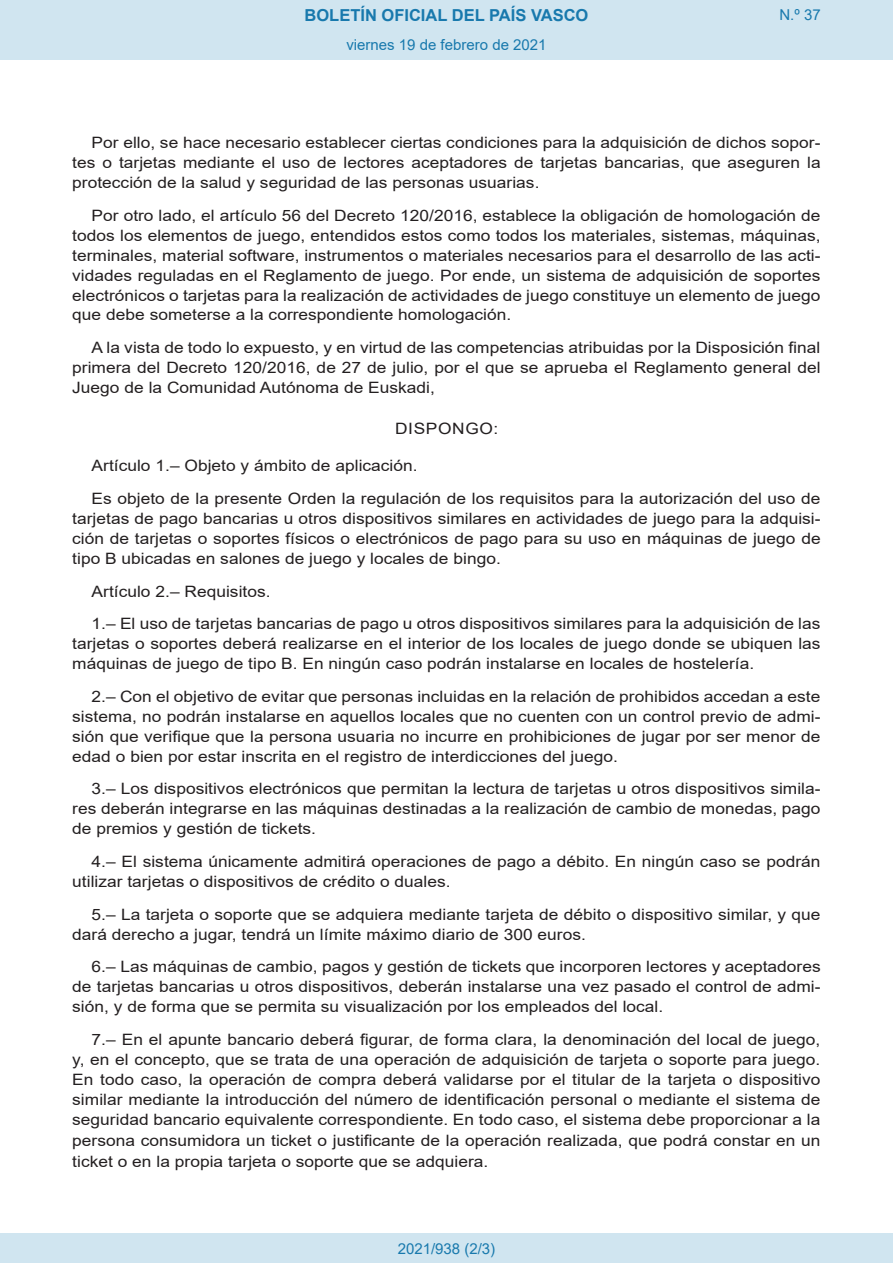
<style>
.page{position:relative;width:893px;height:1263px;background:#fff}
.page>*{position:absolute;margin:0;border:0;box-sizing:border-box;transform-origin:0 0}
.t1{font:700 16.5px "Arial";color:#1879ad}
.BOPVDetalle{font:15.6px/20px "Arial";color:#231f20;text-align:justify;scale:1.11 1}
.BOPVClave{font:15.6px "Arial";letter-spacing:.035em;color:#231f20;scale:1.11 1}
.Paginacion_Centro{font:15px "Arial";color:#1879ad}
</style>
<div class="page">
<div style="left:0;top:0;width:893px;height:60px;background:#d0e5f0"></div>
<div style="left:0;top:1233px;width:893px;height:30px;background:#d0e5f0"></div>
<p class="t1" style="left:305px;top:3px;width:285px">BOLETÍN OFICIAL DEL PAÍS VASCO</p>
<p class="Paginacion_Centro" style="left:346px;top:35px;width:202px">viernes 19 de febrero de 2021</p>
<p class="Paginacion_Centro" style="left:779px;top:5px;width:43px">N.º 37</p>
<p class="BOPVDetalle" style="left:72px;top:133px;width:676px;text-indent:19px">Por ello, se hace necesario establecer ciertas condiciones para la adquisición de dichos sopor&shy;tes o tarjetas mediante el uso de lectores aceptadores de tarjetas bancarias, que aseguren la protección de la salud y seguridad de las personas usuarias.</p>
<p class="BOPVDetalle" style="left:72px;top:205px;width:676px;text-indent:19px">Por otro lado, el artículo 56 del Decreto 120/2016, establece la obligación de homologación de todos los elementos de juego, entendidos estos como todos los materiales, sistemas, máquinas, terminales, material software, instrumentos o materiales necesarios para el desarrollo de las acti&shy;vidades reguladas en el Reglamento de juego. Por ende, un sistema de adquisición de soportes electrónicos o tarjetas para la realización de actividades de juego constituye un elemento de juego que debe someterse a la correspondiente homologación.</p>
<p class="BOPVDetalle" style="left:72px;top:338px;width:676px;text-indent:19px">A la vista de todo lo expuesto, y en virtud de las competencias atribuidas por la Disposición final primera del Decreto 120/2016, de 27 de julio, por el que se aprueba el Reglamento general del Juego de la Comunidad Autónoma de Euskadi,</p>
<p class="BOPVClave" style="left:395px;top:418px;width:94px">DISPONGO:</p>
<p class="BOPVDetalle" style="left:92px;top:456px;width:295px">Artículo 1.– Objeto y ámbito de aplicación.</p>
<p class="BOPVDetalle" style="left:72px;top:488px;width:676px;text-indent:19px">Es objeto de la presente Orden la regulación de los requisitos para la autorización del uso de tarjetas de pago bancarias u otros dispositivos similares en actividades de juego para la adquisi&shy;ción de tarjetas o soportes físicos o electrónicos de pago para su uso en máquinas de juego de tipo B ubicadas en salones de juego y locales de bingo.</p>
<p class="BOPVDetalle" style="left:92px;top:581px;width:163px">Artículo 2.– Requisitos.</p>
<p class="BOPVDetalle" style="left:72px;top:614px;width:676px;text-indent:19px">1.– El uso de tarjetas bancarias de pago u otros dispositivos similares para la adquisición de las tarjetas o soportes deberá realizarse en el interior de los locales de juego donde se ubiquen las máquinas de juego de tipo B. En ningún caso podrán instalarse en locales de hostelería.</p>
<p class="BOPVDetalle" style="left:72px;top:686px;width:676px;text-indent:19px">2.– Con el objetivo de evitar que personas incluidas en la relación de prohibidos accedan a este sistema, no podrán instalarse en aquellos locales que no cuenten con un control previo de admi&shy;sión que verifique que la persona usuaria no incurre en prohibiciones de jugar por ser menor de edad o bien por estar inscrita en el registro de interdicciones del juego.</p>
<p class="BOPVDetalle" style="left:72px;top:779px;width:676px;text-indent:19px">3.– Los dispositivos electrónicos que permitan la lectura de tarjetas u otros dispositivos simila&shy;res deberán integrarse en las máquinas destinadas a la realización de cambio de monedas, pago de premios y gestión de tickets.</p>
<p class="BOPVDetalle" style="left:72px;top:851px;width:675px;text-indent:19px">4.– El sistema únicamente admitirá operaciones de pago a débito. En ningún caso se podrán utilizar tarjetas o dispositivos de crédito o duales.</p>
<p class="BOPVDetalle" style="left:72px;top:904px;width:676px;text-indent:19px">5.– La tarjeta o soporte que se adquiera mediante tarjeta de débito o dispositivo similar, y que dará derecho a jugar, tendrá un límite máximo diario de 300 euros.</p>
<p class="BOPVDetalle" style="left:72px;top:957px;width:676px;text-indent:19px">6.– Las máquinas de cambio, pagos y gestión de tickets que incorporen lectores y aceptadores de tarjetas bancarias u otros dispositivos, deberán instalarse una vez pasado el control de admi&shy;sión, y de forma que se permita su visualización por los empleados del local.</p>
<p class="BOPVDetalle" style="left:72px;top:1029px;width:676px;text-indent:19px">7.– En el apunte bancario deberá figurar, de forma clara, la denominación del local de juego, y, en el concepto, que se trata de una operación de adquisición de tarjeta o soporte para juego.<br>En todo caso, la operación de compra deberá validarse por el titular de la tarjeta o dispositivo similar mediante la introducción del número de identificación personal o mediante el sistema de seguridad bancario equivalente correspondiente. En todo caso, el sistema debe proporcionar a la persona consumidora un ticket o justificante de la operación realizada, que podrá constar en un ticket o en la propia tarjeta o soporte que se adquiera.</p>
<p class="Paginacion_Centro" style="left:398px;top:1238px;width:99px">2021/938 (2/3)</p>
</div>
